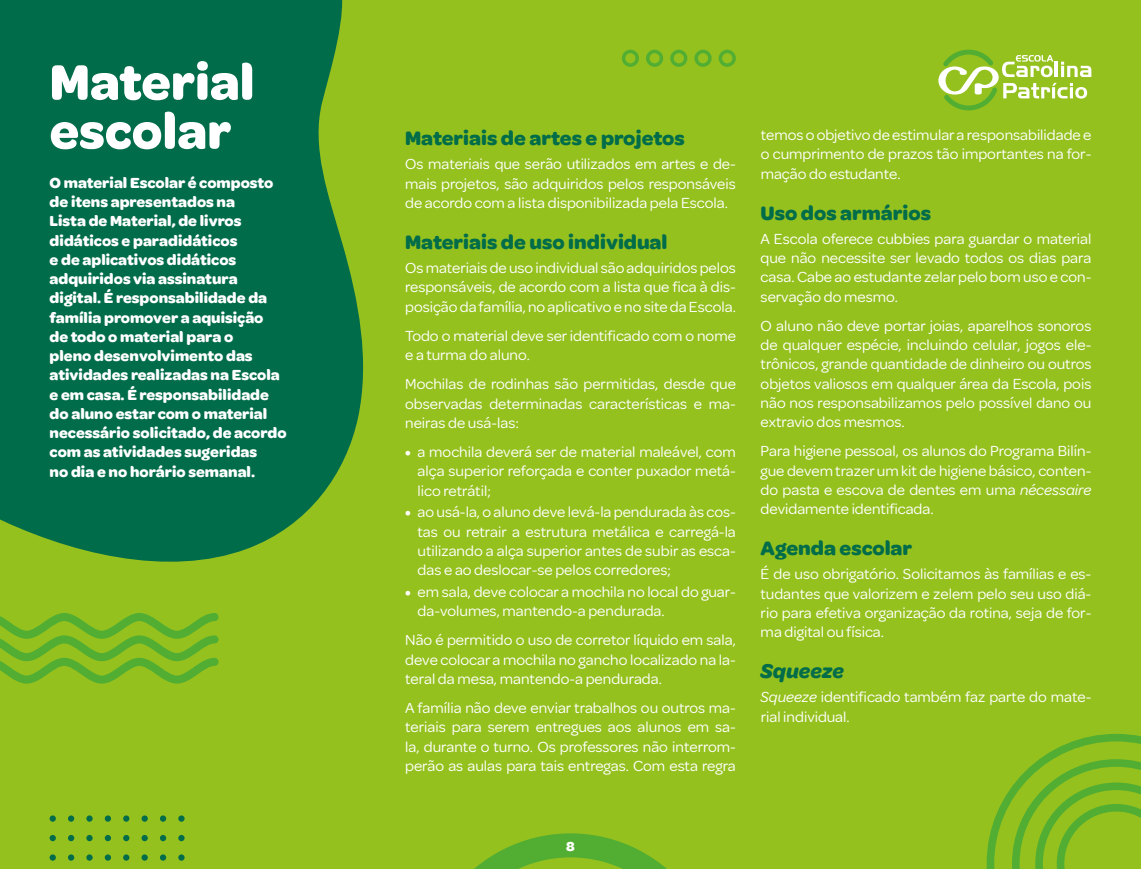
<style>
.page{position:relative;width:1141px;height:869px;background:#fff}
.page>*{position:absolute;margin:0;border:0;box-sizing:border-box;transform-origin:0 0}
.t1{font:700 52.5px/49px "Omnes";color:#fff}
.t2{font:700 21px "Omnes";color:#006c49}
.t3{font:italic 700 21px "Omnes";color:#006c49}
.t4{font:15.75px/19.2px "Omnes";color:#fff;text-align:justify}
.t5{font:700 15.75px/19.2px "Omnes";color:#fff}
.t6{font:700 14px "Omnes";color:#fff}
.s1{font-weight:700}
.s2{font-style:italic}
</style>
<div class="page">
<div style="left:0;top:0;width:1141px;height:868px;background:#95c11f"></div>
<svg style="left:0;top:0;width:364px;height:562px;background:#0e7445"></svg>
<svg style="left:475px;top:833px;width:191px;height:35px"></svg>
<svg style="left:987px;top:734px;width:154px;height:134px"></svg>
<svg style="left:0;top:613px;width:219px;height:70px"></svg>
<svg style="left:50px;top:815px;width:6px;height:6px"></svg>
<svg style="left:68px;top:815px;width:6px;height:6px"></svg>
<div style="left:86px;top:815px;width:7px;height:6px;background:#006c49;border-radius:50%"></div>
<svg style="left:105px;top:815px;width:6px;height:6px"></svg>
<svg style="left:123px;top:815px;width:6px;height:6px"></svg>
<svg style="left:142px;top:815px;width:6px;height:6px"></svg>
<svg style="left:160px;top:815px;width:6px;height:6px"></svg>
<div style="left:178px;top:815px;width:7px;height:6px;background:#006c49;border-radius:50%"></div>
<svg style="left:50px;top:835px;width:6px;height:5px"></svg>
<svg style="left:68px;top:835px;width:6px;height:5px"></svg>
<svg style="left:86px;top:834px;width:7px;height:6px"></svg>
<svg style="left:105px;top:835px;width:6px;height:5px"></svg>
<svg style="left:123px;top:835px;width:6px;height:5px"></svg>
<svg style="left:142px;top:835px;width:6px;height:5px"></svg>
<svg style="left:160px;top:835px;width:6px;height:5px"></svg>
<svg style="left:178px;top:834px;width:7px;height:6px"></svg>
<svg style="left:50px;top:854px;width:6px;height:6px"></svg>
<svg style="left:68px;top:854px;width:6px;height:6px"></svg>
<div style="left:86px;top:854px;width:7px;height:6px;background:#006c49;border-radius:50%"></div>
<svg style="left:105px;top:854px;width:6px;height:6px"></svg>
<svg style="left:123px;top:854px;width:6px;height:6px"></svg>
<svg style="left:142px;top:854px;width:6px;height:6px"></svg>
<svg style="left:160px;top:854px;width:6px;height:6px"></svg>
<div style="left:178px;top:854px;width:7px;height:6px;background:#006c49;border-radius:50%"></div>
<svg style="left:622px;top:50px;width:17px;height:17px"></svg>
<svg style="left:646px;top:50px;width:17px;height:17px"></svg>
<svg style="left:670px;top:50px;width:17px;height:17px"></svg>
<svg style="left:694px;top:50px;width:18px;height:17px"></svg>
<svg style="left:719px;top:50px;width:17px;height:17px"></svg>
<svg style="left:938px;top:50px;width:153px;height:60px"></svg>
<h1 class="t1" style="left:50px;top:54px;width:206px">Material escolar</h1>
<p class="t5" style="left:50px;top:172px;width:239px">O material Escolar é composto de itens apresentados na<br>Lista de Material, de livros didáticos e paradidáticos<br>e de aplicativos didáticos adquiridos via assinatura digital. É responsabilidade da família promover a aquisição<br>de todo o material para o<br>pleno desenvolvimento das atividades realizadas na Escola e em casa. É responsabilidade do aluno estar com o material necessário solicitado, de acordo com as atividades sugeridas<br>no dia e no horário semanal.</p>
<h2 class="t2" style="left:405px;top:123px;width:281px">Materiais de artes e projetos</h2>
<p class="t4" style="left:405px;top:153px;width:332px">Os materiais que serão utilizados em artes e de&shy;mais projetos, são adquiridos pelos responsáveis de acordo com a lista disponibilizada pela Escola.</p>
<h2 class="t2" style="left:405px;top:227px;width:264px">Materiais de uso individual</h2>
<p class="t4" style="left:405px;top:257px;width:332px">Os materiais de uso individual são adquiridos pelos responsáveis, de acordo com a lista que fica à dis&shy;posição da família, no aplicativo e no site da Escola.</p>
<p class="t4" style="left:405px;top:325px;width:332px">Todo o material deve ser identificado com o nome e a turma do aluno.</p>
<p class="t4" style="left:405px;top:373px;width:332px">Mochilas de rodinhas são permitidas, desde que observadas determinadas características e ma&shy;neiras de usá-las:</p>
<p class="t4" style="left:418px;top:441px;width:320px;text-indent:-12px"><span class="s1">•</span> a mochila deverá ser de material maleável, com alça superior reforçada e conter puxador metá&shy;lico retrátil;</p>
<p class="t4" style="left:418px;top:501px;width:320px;text-indent:-12px"><span class="s1">•</span> ao usá-la, o aluno deve levá-la pendurada às cos&shy;tas ou retrair a estrutura metálica e carregá-la utilizando a alça superior antes de subir as esca&shy;das e ao deslocar-se pelos corredores;</p>
<p class="t4" style="left:418px;top:580px;width:320px;text-indent:-12px"><span class="s1">•</span> em sala, deve colocar a mochila no local do guar&shy;da-volumes, mantendo-a pendurada.</p>
<p class="t4" style="left:405px;top:629px;width:332px">Não é permitido o uso de corretor líquido em sala, deve colocar a mochila no gancho localizado na la&shy;teral da mesa, mantendo-a pendurada.</p>
<p class="t4" style="left:405px;top:697px;width:332px">A família não deve enviar trabalhos ou outros ma&shy;teriais para serem entregues aos alunos em sa&shy;la, durante o turno. Os professores não interrom&shy;perão as aulas para tais entregas. Com esta regra</p>
<p class="t4" style="left:761px;top:124px;width:332px">temos o objetivo de estimular a responsabilidade e o cumprimento de prazos tão importantes na for&shy;mação do estudante.</p>
<h2 class="t2" style="left:761px;top:197px;width:172px">Uso dos armários</h2>
<p class="t4" style="left:761px;top:228px;width:332px">A Escola oferece cubbies para guardar o material que não necessite ser levado todos os dias para casa. Cabe ao estudante zelar pelo bom uso e con&shy;servação do mesmo.</p>
<p class="t4" style="left:761px;top:315px;width:332px">O aluno não deve portar joias, aparelhos sonoros de qualquer espécie, incluindo celular, jogos ele&shy;trônicos, grande quantidade de dinheiro ou outros objetos valiosos em qualquer área da Escola, pois não nos responsabilizamos pelo possível dano ou extravio dos mesmos.</p>
<p class="t4" style="left:761px;top:440px;width:332px">Para higiene pessoal, os alunos do Programa Bilín&shy;gue devem trazer um kit de higiene básico, conten&shy;do pasta e escova de dentes em uma <span class="s2">nécessaire </span>devidamente identificada.</p>
<h2 class="t2" style="left:761px;top:533px;width:153px">Agenda escolar</h2>
<p class="t4" style="left:761px;top:563px;width:332px">É de uso obrigatório. Solicitamos às famílias e es&shy;tudantes que valorizem e zelem pelo seu uso diá&shy;rio para efetiva organização da rotina, seja de for&shy;ma digital ou física.</p>
<h2 class="t3" style="left:761px;top:656px;width:85px">Squeeze</h2>
<p class="t4" style="left:761px;top:686px;width:332px"><span class="s2">Squeeze</span> identificado também faz parte do mate&shy;rial individual.</p>
<p class="t6" style="left:566px;top:835px;width:10px">8</p>
</div>
